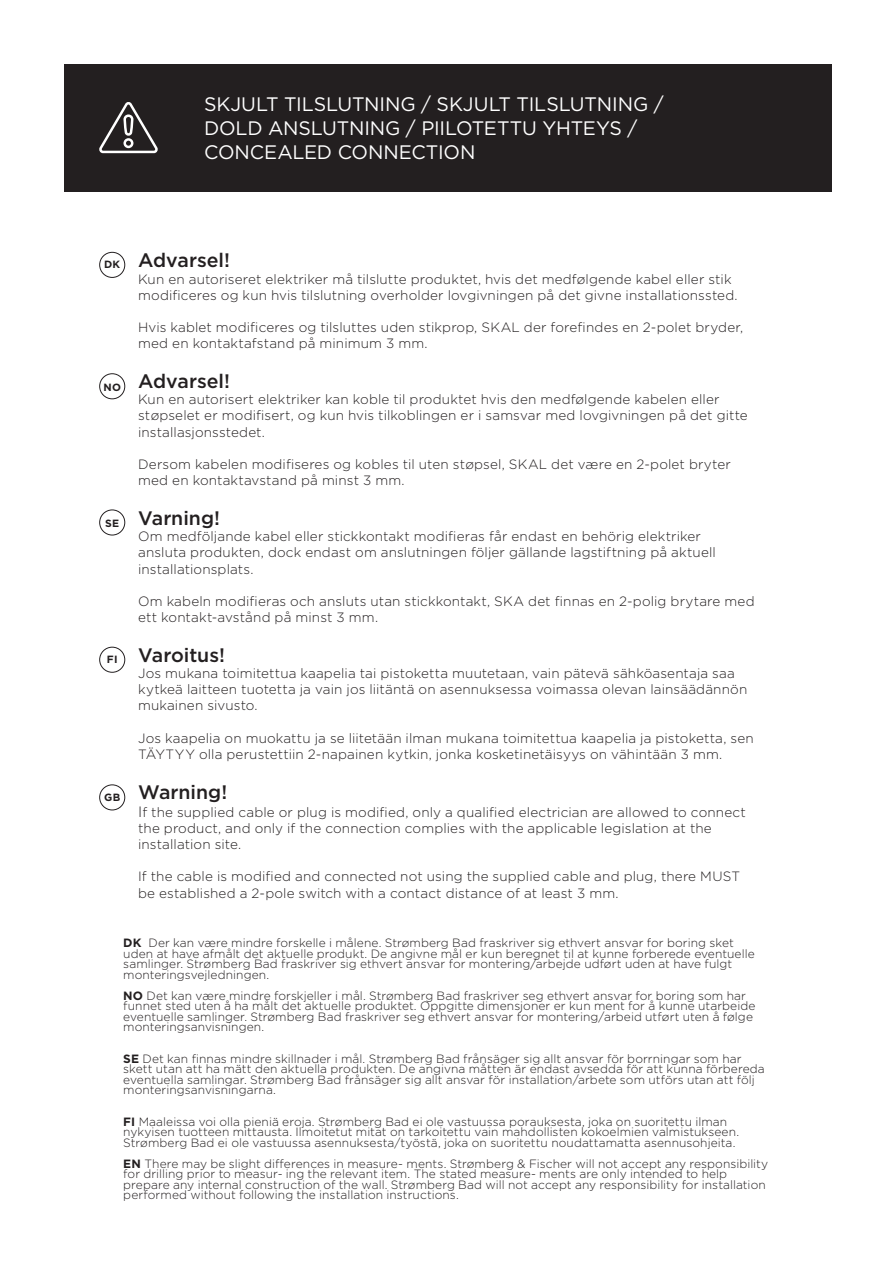
<style>
.page{position:relative;width:893px;height:1263px;background:#fff}
.page>*{position:absolute;margin:0;border:0;box-sizing:border-box;transform-origin:0 0}
.t1{font:19.5px/24px "Gotham";letter-spacing:-.005em;color:#fff}
.t2{font:500 19.5px "Gotham";letter-spacing:-.005em;color:#231f20}
.t3{font:300 13.5px/16.2px "Gotham";letter-spacing:.01em;color:#231f20}
.t4{font:300 12px/10.5px "Gotham";letter-spacing:.005em;color:#231f20}
.t5{font:700 10.5px "Gotham";letter-spacing:.03em;color:#231f20}
.s1{font-size:15px}
.s2{font-weight:700}
</style>
<div class="page">
<div style="left:64px;top:64px;width:767px;height:127px;background:#231f20"></div>
<svg style="left:100px;top:102px;width:58px;height:52px"></svg>
<div style="left:99px;top:252px;width:26px;height:26px;border:1px solid #231f20;border-radius:50%"></div>
<div style="left:99px;top:373px;width:26px;height:26px;border:1px solid #231f20;border-radius:50%"></div>
<div style="left:99px;top:509px;width:26px;height:26px;border:1px solid #231f20;border-radius:50%"></div>
<div style="left:99px;top:647px;width:26px;height:26px;border:1px solid #231f20;border-radius:50%"></div>
<div style="left:99px;top:784px;width:26px;height:26px;border:1px solid #231f20;border-radius:50%"></div>
<p class="t1" style="left:204px;top:92px;width:461px">SKJULT TILSLUTNING / SKJULT TILSLUTNING /<br>DOLD ANSLUTNING / PIILOTETTU YHTEYS /<br>CONCEALED CONNECTION</p>
<p class="t5" style="left:104px;top:258px;width:18px">DK</p>
<p class="t5" style="left:103px;top:380px;width:19px">NO</p>
<p class="t5" style="left:105px;top:516px;width:16px">SE</p>
<p class="t5" style="left:107px;top:653px;width:12px">FI</p>
<p class="t5" style="left:104px;top:790px;width:18px">GB</p>
<p class="t2" style="left:138px;top:248px;width:93px">Advarsel!</p>
<p class="t3" style="left:138px;top:270px;width:601px">Kun en autoriseret elektriker må tilslutte produktet, hvis det medfølgende kabel eller stik modificeres og kun hvis tilslutning overholder lovgivningen på det givne installationssted.</p>
<p class="t3" style="left:138px;top:319px;width:606px">Hvis kablet modificeres og tilsluttes uden stikprop, SKAL der forefindes en 2-polet bryder, med en kontaktafstand på minimum 3 mm.</p>
<p class="t2" style="left:138px;top:368px;width:93px">Advarsel!</p>
<p class="t3" style="left:138px;top:391px;width:611px">Kun en autorisert elektriker kan koble til produktet hvis den medfølgende kabelen eller støpselet er modifisert, og kun hvis tilkoblingen er i samsvar med lovgivningen på det gitte installasjonsstedet.</p>
<p class="t3" style="left:138px;top:456px;width:594px">Dersom kabelen modifiseres og kobles til uten støpsel, SKAL det være en 2-polet bryter med en kontaktavstand på minst 3 mm.</p>
<p class="t2" style="left:138px;top:505px;width:83px">Varning!</p>
<p class="t3" style="left:138px;top:528px;width:579px">Om medföljande kabel eller stickkontakt modifieras får endast en behörig elektriker ansluta produkten, dock endast om anslutningen följer gällande lagstiftning på aktuell installationsplats.</p>
<p class="t3" style="left:138px;top:593px;width:618px">Om kabeln modifieras och ansluts utan stickkontakt, SKA det finnas en 2-polig brytare med ett kontakt-avstånd på minst 3 mm.</p>
<p class="t2" style="left:138px;top:642px;width:88px">Varoitus!</p>
<p class="t3" style="left:138px;top:665px;width:611px">Jos mukana toimitettua kaapelia tai pistoketta muutetaan, vain pätevä sähköasentaja saa kytkeä laitteen tuotetta ja vain jos liitäntä on asennuksessa voimassa olevan lainsäädännön mukainen sivusto.</p>
<p class="t3" style="left:138px;top:729px;width:617px">Jos kaapelia on muokattu ja se liitetään ilman mukana toimitettua kaapelia ja pistoketta, sen<br>TÄYTYY olla perustettiin 2-napainen kytkin, jonka kosketinetäisyys on vähintään 3 mm.</p>
<p class="t2" style="left:138px;top:779px;width:91px">Warning!</p>
<p class="t3" style="left:138px;top:803px;width:609px"><span class="s1">I</span>f the supplied cable or plug is modified, only a qualified electrician are allowed to connect the product, and only if the connection complies with the applicable legislation at the installation site.</p>
<p class="t3" style="left:138px;top:868px;width:604px">If the cable is modified and connected not using the supplied cable and plug, there MUST be established a 2-pole switch with a contact distance of at least 3 mm.</p>
<p class="t4" style="left:123px;top:937px;width:633px"><span class="s2">DK</span> Der kan være mindre forskelle i målene. Strømberg Bad fraskriver sig ethvert ansvar for boring sket uden at have afmålt det aktuelle produkt. De angivne mål er kun beregnet til at kunne forberede eventuelle samlinger. Strømberg Bad fraskriver sig ethvert ansvar for montering/arbejde udført uden at have fulgt monteringsvejledningen.</p>
<p class="t4" style="left:123px;top:990px;width:634px"><span class="s2">NO</span> Det kan være mindre forskjeller i mål. Strømberg Bad fraskriver seg ethvert ansvar for boring som har funnet sted uten å ha målt det aktuelle produktet. Oppgitte dimensjoner er kun ment for å kunne utarbeide eventuelle samlinger. Strømberg Bad fraskriver seg ethvert ansvar for montering/arbeid utført uten å følge monteringsanvisningen.</p>
<p class="t4" style="left:123px;top:1053px;width:643px"><span class="s2">SE</span> Det kan finnas mindre skillnader i mål. Strømberg Bad frånsäger sig allt ansvar för borrningar som har skett utan att ha mätt den aktuella produkten. De angivna måtten är endast avsedda för att kunna förbereda eventuella samlingar. Strømberg Bad frånsäger sig allt ansvar för installation/arbete som utförs utan att följ monteringsanvisningarna.</p>
<p class="t4" style="left:123px;top:1116px;width:617px"><span class="s2">FI</span> Maaleissa voi olla pieniä eroja. Strømberg Bad ei ole vastuussa porauksesta, joka on suoritettu ilman nykyisen tuotteen mittausta. Ilmoitetut mitat on tarkoitettu vain mahdollisten kokoelmien valmistukseen.</p>
<p class="t4" style="left:123px;top:1137px;width:614px">Strømberg Bad ei ole vastuussa asennuksesta/työstä, joka on suoritettu noudattamatta asennusohjeita.</p>
<p class="t4" style="left:123px;top:1158px;width:646px"><span class="s2">EN</span> There may be slight differences in measure- ments. Strømberg &amp; Fischer will not accept any responsibility for drilling prior to measur- ing the relevant item. The stated measure- ments are only intended to help prepare any internal construction of the wall. Strømberg Bad will not accept any responsibility for installation performed without following the installation instructions.</p>
</div>
